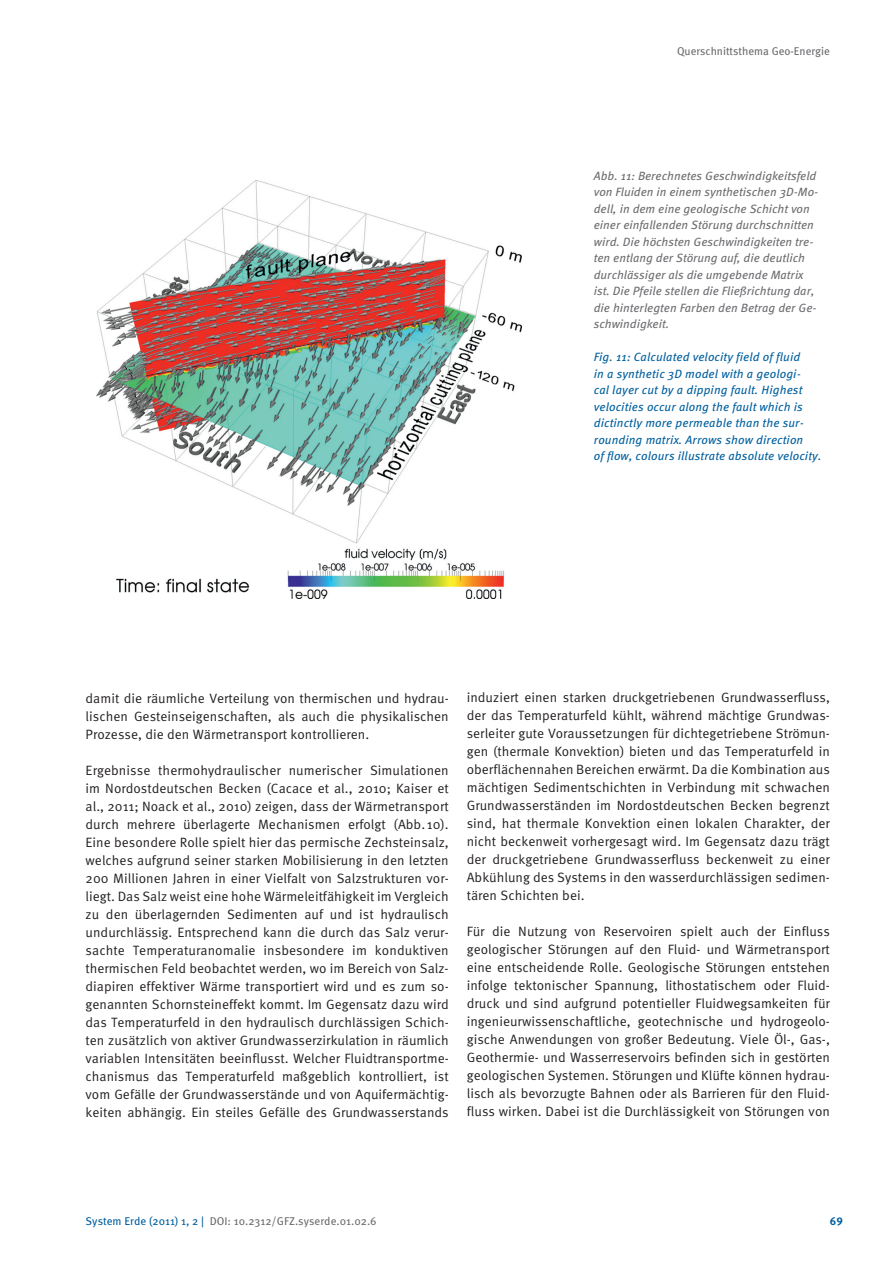
<style>
.page{position:relative;width:893px;height:1263px;background:#fff}
.page>*{position:absolute;margin:0;border:0;box-sizing:border-box;transform-origin:0 0}
.t1{font:13.5px/18px "Meta Pro";color:#231f20;text-align:justify}
.t2{font:italic 12px/16.5px "Meta Pro";color:#6c6d70}
.t3{font:italic 12px/16.5px "Meta Pro";letter-spacing:.01em;color:#005f9f}
.t4{font:11.25px "Meta Pro";color:#6c6d70}
.t5{font:11.25px "Meta";color:#6c6d70}
.t6{font:700 11.25px "Meta Pro";color:#005f9f}
.s1{color:#005f9f}
</style>
<div class="page">
<img style="left:96px;top:181px;width:425px;height:417px">
<p class="t5" style="left:677px;top:44px;width:154px">Querschnittsthema Geo-Energie</p>
<p class="t2" style="left:594px;top:167px;width:226px">Abb. 11: Berechnetes Geschwindigkeitsfeld von Fluiden in einem synthetischen 3D-Mo&shy;dell, in dem eine geologische Schicht von einer einfallenden Störung durchschnitten wird. Die höchsten Geschwindigkeiten tre&shy;ten entlang der Störung auf, die deutlich durchlässiger als die umgebende Matrix ist. Die Pfeile stellen die Fließrichtung dar, die hinterlegten Farben den Betrag der Ge&shy;schwindigkeit.</p>
<p class="t3" style="left:594px;top:349px;width:229px">Fig. 11: Calculated velocity field of fluid<br>in a synthetic 3D model with a geologi-<br>cal layer cut by a dipping fault. Highest velocities occur along the fault which is dictinctly more permeable than the sur&shy;rounding matrix. Arrows show direction<br>of flow, colours illustrate absolute velocity.</p>
<p class="t1" style="left:86px;top:689px;width:365px">damit die räumliche Verteilung von thermischen und hydrau&shy;lischen Gesteinseigenschaften, als auch die physikalischen Prozesse, die den Wärmetransport kontrollieren.</p>
<p class="t1" style="left:86px;top:761px;width:365px">Ergebnisse thermohydraulischer numerischer Simulationen im Nordostdeutschen Becken (Cacace et al., 2010; Kaiser et al., 2011; Noack et al., 2010) zeigen, dass der Wärmetransport durch mehrere überlagerte Mechanismen erfolgt (Abb. 10).<br>Eine besondere Rolle spielt hier das permische Zechsteinsalz, welches aufgrund seiner starken Mobilisierung in den letzten 200 Millionen Jahren in einer Vielfalt von Salzstrukturen vor&shy;liegt. Das Salz weist eine hohe Wärmeleitfähigkeit im Vergleich zu den überlagernden Sedimenten auf und ist hydraulisch undurchlässig. Entsprechend kann die durch das Salz verur&shy;sachte Temperaturanomalie insbesondere im konduktiven thermischen Feld beobachtet werden, wo im Bereich von Salz&shy;diapiren effektiver Wärme transportiert wird und es zum so&shy;genannten Schornsteineffekt kommt. Im Gegensatz dazu wird das Temperaturfeld in den hydraulisch durchlässigen Schich&shy;ten zusätzlich von aktiver Grundwasserzirkulation in räumlich variablen Intensitäten beeinflusst. Welcher Fluidtransportme&shy;chanismus das Temperaturfeld maßgeblich kontrolliert, ist vom Gefälle der Grundwasserstände und von Aquifermächtig&shy;keiten abhängig. Ein steiles Gefälle des Grundwasserstands</p>
<p class="t1" style="left:467px;top:689px;width:365px">induziert einen starken druckgetriebenen Grundwasserfluss, der das Temperaturfeld kühlt, während mächtige Grundwas&shy;serleiter gute Voraussetzungen für dichtegetriebene Strömun&shy;gen (thermale Konvektion) bieten und das Temperaturfeld in oberflächennahen Bereichen erwärmt. Da die Kombination aus mächtigen Sedimentschichten in Verbindung mit schwachen Grundwasserständen im Nordostdeutschen Becken begrenzt sind, hat thermale Konvektion einen lokalen Charakter, der nicht beckenweit vorhergesagt wird. Im Gegensatz dazu trägt der druckgetriebene Grundwasserfluss beckenweit zu einer Abkühlung des Systems in den wasserdurchlässigen sedimen&shy;tären Schichten bei.</p>
<p class="t1" style="left:467px;top:923px;width:365px">Für die Nutzung von Reservoiren spielt auch der Einfluss geologischer Störungen auf den Fluid- und Wärmetransport eine entscheidende Rolle. Geologische Störungen entstehen infolge tektonischer Spannung, lithostatischem oder Fluid&shy;druck und sind aufgrund potentieller Fluidwegsamkeiten für ingenieurwissenschaftliche, geotechnische und hydrogeolo&shy;gische Anwendungen von großer Bedeutung. Viele Öl-, Gas-, Geothermie- und Wasserreservoirs befinden sich in gestörten geologischen Systemen. Störungen und Klüfte können hydrau&shy;lisch als bevorzugte Bahnen oder als Barrieren für den Fluid&shy;fluss wirken. Dabei ist die Durchlässigkeit von Störungen von</p>
<p class="t4" style="left:86px;top:1214px;width:293px"><span class="s1">System Erde (2011) 1, 2 |</span> DOI: 10.2312/GFZ.syserde.01.02.6</p>
<p class="t6" style="left:830px;top:1214px;width:14px">69</p>
</div>
